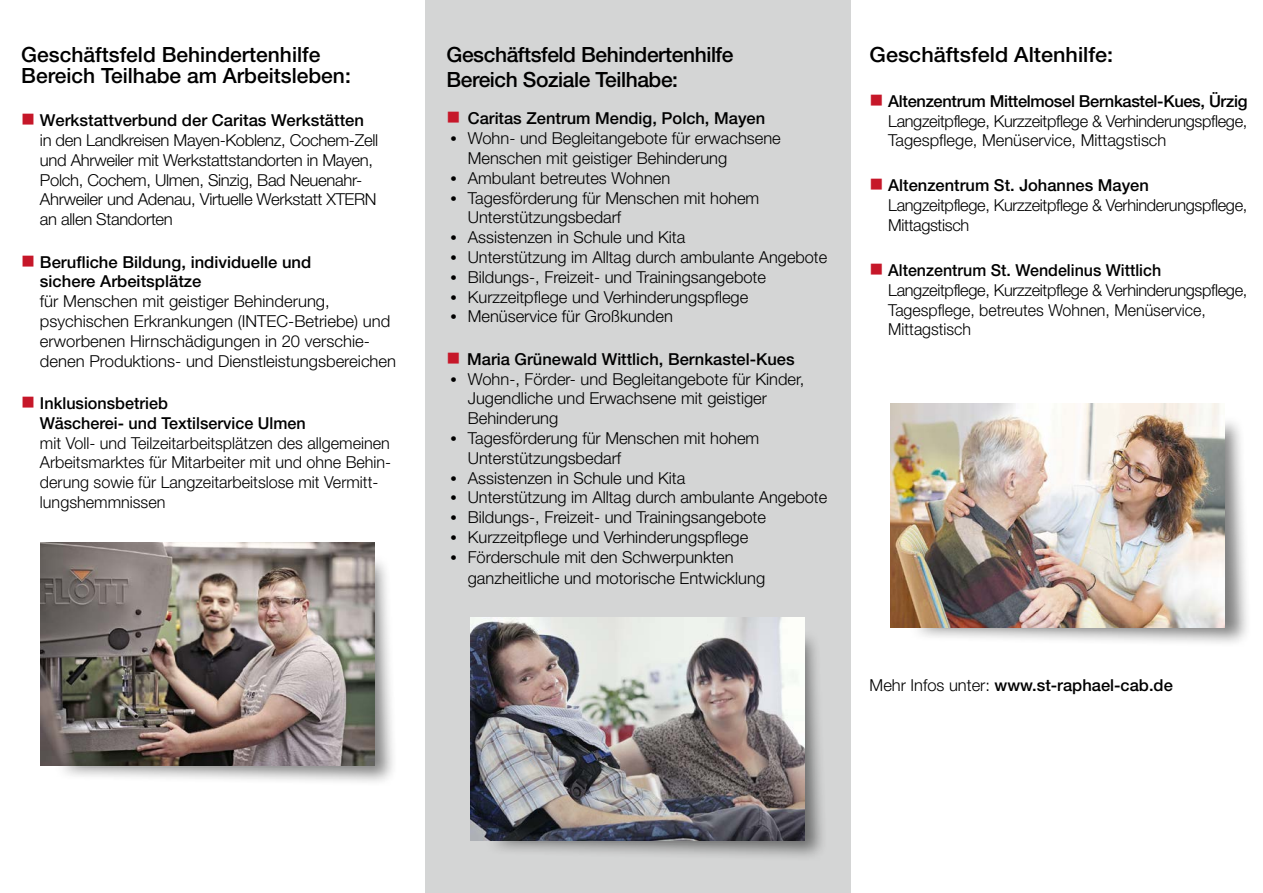
<style>
.page{position:relative;width:1263px;height:893px;background:#fff}
.page>*{position:absolute;margin:0;border:0;box-sizing:border-box;transform-origin:0 0}
.t1{font:500 21px/21px "Helvetica Neue LT Std";color:#000}
.t2{font:500 21px/25.2px "Helvetica Neue LT Std";letter-spacing:-.02em;color:#000}
.t3{font:300 16.5px/19.8px "Helvetica Neue LT Std";color:#000}
.t4{font:300 16.5px/19.8px "Helvetica Neue LT Std";letter-spacing:-.02em;color:#000}
.t5{font:500 16.5px/19.8px "Helvetica Neue LT Std";color:#000}
.s1{color:#c61729}
.s2{font-weight:500}
.s3{font-family:"Times";font-weight:400}
.s4{font-weight:300}
</style>
<div class="page">
<div style="left:425px;top:0;width:425px;height:893px;background:#d4d5d5"></div>
<div style="left:52px;top:552px;width:346px;height:234px;background:#000;opacity:.5"></div>
<img style="left:40px;top:543px;width:334px;height:223px">
<div style="left:907px;top:413px;width:345px;height:234px;background:#000;opacity:.5"></div>
<img style="left:891px;top:404px;width:334px;height:223px">
<div style="left:483px;top:627px;width:345px;height:234px;background:#000;opacity:.5"></div>
<img style="left:471px;top:618px;width:334px;height:223px">
<p class="t1" style="left:21px;top:44px;width:331px">Geschäftsfeld Behindertenhilfe<br>Bereich Teilhabe am Arbeitsleben:</p>
<p class="t4" style="left:40px;top:110px;width:340px;text-indent:-19px"><span class="s1">■</span> <span class="s2">Werkstattverbund der Caritas Werkstätten </span>in den Landkreisen Mayen-Koblenz, Cochem-Zell und Ahrweiler mit Werkstattstandorten in Mayen, Polch, Cochem, Ulmen, Sinzig, Bad Neuenahr-Ahrweiler und Adenau, Virtuelle Werkstatt XTERN an allen Standorten</p>
<p class="t5" style="left:40px;top:252px;width:273px;text-indent:-19px"><span class="s1">■</span> Berufliche Bildung, individuelle und sichere Arbeitsplätze</p>
<p class="t3" style="left:40px;top:291px;width:358px">für Menschen mit geistiger Behinderung, psychischen Erkrankungen (INTEC-Betriebe) und erworbenen Hirnschädigungen in 20 verschie&shy;denen Produktions- und Dienstleistungsbereichen</p>
<p class="t5" style="left:40px;top:393px;width:267px;text-indent:-19px"><span class="s1">■</span> Inklusionsbetrieb<br>Wäscherei- und Textilservice Ulmen</p>
<p class="t3" style="left:40px;top:432px;width:353px">mit Voll- und Teilzeitarbeitsplätzen des allgemeinen Arbeitsmarktes für Mitarbeiter mit und ohne Behin&shy;derung sowie für Langzeitarbeitslose mit Vermitt&shy;lungshemmnissen</p>
<p class="t2" style="left:446px;top:41px;width:288px">Geschäftsfeld Behindertenhilfe<br>Bereich Soziale Teilhabe:</p>
<p class="t5" style="left:446px;top:109px;width:320px"><span class="s1">■</span> Caritas Zentrum Mendig, Polch, Mayen</p>
<p class="t3" style="left:468px;top:128px;width:314px;text-indent:-17px"><span class="s3">•</span> Wohn- und Begleitangebote für erwachsene<br>Menschen mit geistiger Behinderung</p>
<p class="t3" style="left:451px;top:168px;width:221px"><span class="s3">•</span> Ambulant betreutes Wohnen</p>
<p class="t3" style="left:468px;top:188px;width:293px;text-indent:-17px"><span class="s3">•</span> Tagesförderung für Menschen mit hohem<br>Unterstützungsbedarf</p>
<p class="t3" style="left:451px;top:227px;width:236px"><span class="s3">•</span> Assistenzen in Schule und Kita</p>
<p class="t3" style="left:451px;top:247px;width:378px"><span class="s3">•</span> Unterstützung im Alltag durch ambulante Angebote</p>
<p class="t3" style="left:451px;top:267px;width:317px"><span class="s3">•</span> Bildungs-, Freizeit- und Trainingsangebote</p>
<p class="t3" style="left:451px;top:287px;width:299px"><span class="s3">•</span> Kurzzeitpflege und Verhinderungspflege</p>
<p class="t3" style="left:451px;top:306px;width:224px"><span class="s3">•</span> Menüservice für Großkunden</p>
<p class="t5" style="left:446px;top:349px;width:350px"><span class="s1">■</span> Maria Grünewald Wittlich, Bernkastel-Kues</p>
<p class="t3" style="left:468px;top:368px;width:338px;text-indent:-17px"><span class="s3">•</span> Wohn-, Förder- und Begleitangebote für Kinder,<br>Jugendliche und Erwachsene mit geistiger<br>Behinderung</p>
<p class="t3" style="left:468px;top:428px;width:293px;text-indent:-17px"><span class="s3">•</span> Tagesförderung für Menschen mit hohem<br>Unterstützungsbedarf</p>
<p class="t3" style="left:451px;top:467px;width:236px"><span class="s3">•</span> Assistenzen in Schule und Kita</p>
<p class="t3" style="left:451px;top:487px;width:378px"><span class="s3">•</span> Unterstützung im Alltag durch ambulante Angebote</p>
<p class="t3" style="left:451px;top:507px;width:317px"><span class="s3">•</span> Bildungs-, Freizeit- und Trainingsangebote</p>
<p class="t3" style="left:451px;top:527px;width:299px"><span class="s3">•</span> Kurzzeitpflege und Verhinderungspflege</p>
<p class="t3" style="left:468px;top:546px;width:299px;line-height:21px;text-indent:-17px"><span class="s3">•</span> Förderschule mit den Schwerpunkten ganzheitliche und motorische Entwicklung</p>
<p class="t1" style="left:870px;top:44px;width:245px">Geschäftsfeld Altenhilfe:</p>
<p class="t3" style="left:888px;top:91px;width:361px;text-align:justify;text-indent:-19px"><span class="s1">■</span> <span class="s2">Altenzentrum Mittelmosel Bernkastel-Kues, Ürzig </span>Langzeitpflege, Kurzzeitpflege &amp; Verhinderungspflege, Tagespflege, Menüservice, Mittagstisch</p>
<p class="t4" style="left:888px;top:175px;width:361px;text-indent:-19px"><span class="s1">■</span> <span class="s2">Altenzentrum St. Johannes Mayen<br></span>Langzeitpflege, Kurzzeitpflege &amp; Verhinderungspflege,<br>Mittagstisch</p>
<p class="t4" style="left:888px;top:260px;width:361px;text-indent:-19px"><span class="s1">■</span> <span class="s2">Altenzentrum St. Wendelinus Wittlich </span>Langzeitpflege, Kurzzeitpflege &amp; Verhinderungspflege, Tagespflege, betreutes Wohnen, Menüservice, Mittagstisch</p>
<p class="t5" style="left:870px;top:675px;width:305px"><span class="s4">Mehr Infos unter:</span> www.st-raphael-cab.de</p>
</div>
